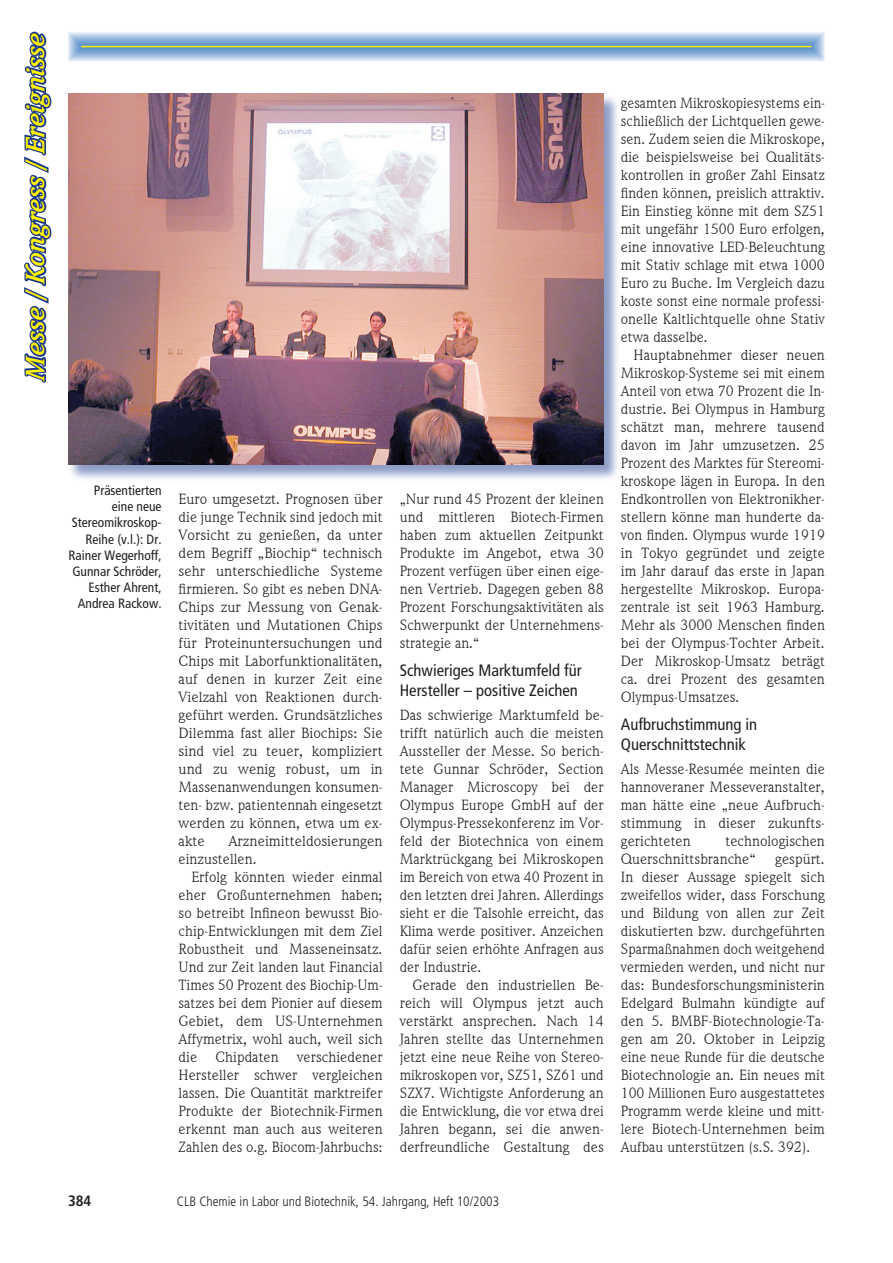
<style>
.page{position:relative;width:893px;height:1263px;background:#fff}
.page>*{position:absolute;margin:0;border:0;box-sizing:border-box;transform-origin:0 0}
.t1{font:italic 700 27px "Weidemann IT Cby BT";color:#fff101}
.t2{font:condensed 16.5px/19.8px "Frutiger";color:#231f20}
.t3{font:15px/18px "Weidemann IT Cby BT";color:#231f20;text-align:justify}
.t4{font:15px/18px "Weidemann IT Cby BT";color:#231f20;text-align:justify;scale:1.04 1}
.t5{font:15px/18px "Weidemann IT Cby BT";color:#231f20;scale:1.05 1}
.t6{font:700 condensed 15px "Frutiger";color:#231f20}
.t7{font:condensed 13.5px/16.2px "Frutiger";color:#231f20;text-align:right}
.t8{font:300 condensed 13.5px "Frutiger";color:#231f20}
</style>
<div class="page">
<svg style="left:116px;top:32px;width:709px;height:29px;background:#9abbd9"></svg>
<hr style="left:81px;top:46px;width:730px;height:1px;background:#fff101">
<div style="left:68px;top:93px;width:554px;height:389px;background:#1a388c;opacity:.5"></div>
<img style="left:68px;top:94px;width:536px;height:371px">
<svg style="left:24px;top:31px;width:92px;height:354px"></svg>
<h1 class="t1" style="left:18px;top:379px;width:348px;rotate:-90deg">Messe / Kongress / Ereignisse</h1>
<p class="t7" style="left:69px;top:482px;width:94px">Präsentierten<br>eine neue<br>Stereomikroskop-<br>Reihe (v.l.): Dr.<br>Rainer Wegerhoff,<br>Gunnar Schröder,<br>Esther Ahrent,<br>Andrea Rackow.</p>
<p class="t4" style="left:179px;top:490px;width:198px">Euro umgesetzt. Prognosen über die junge Technik sind jedoch mit Vorsicht zu genießen, da unter dem Begriff „Biochip“ technisch sehr unterschiedliche Systeme firmieren. So gibt es neben DNA-Chips zur Messung von Genak&shy;tivitäten und Mutationen Chips für Proteinuntersuchungen und Chips mit Laborfunktionalitäten, auf denen in kurzer Zeit eine Vielzahl von Reaktionen durch&shy;geführt werden. Grundsätzliches Dilemma fast aller Biochips: Sie sind viel zu teuer, kompliziert und zu wenig robust, um in Massenanwendungen konsumen&shy;ten- bzw. patientennah eingesetzt werden zu können, etwa um ex&shy;akte</p>
<p class="t5" style="left:179px;top:832px;width:196px;text-indent:50px">Arzneimitteldosierungen einzustellen.</p>
<p class="t3" style="left:179px;top:868px;width:206px;text-indent:13px">Erfolg könnten wieder einmal eher Großunternehmen haben; so betreibt Infineon bewusst Bio&shy;chip-Entwicklungen mit dem Ziel Robustheit und Masseneinsatz.<br>Und zur Zeit landen laut Financial Times 50 Prozent des Biochip-Um&shy;satzes bei dem Pionier auf diesem Gebiet, dem US-Unternehmen Affymetrix, wohl auch, weil sich die Chipdaten verschiedener Hersteller schwer vergleichen lassen. Die Quantität marktreifer Produkte der Biotechnik-Firmen erkennt man auch aus weiteren Zahlen des o.g. Biocom-Jahrbuchs:</p>
<p class="t3" style="left:400px;top:490px;width:206px">„Nur rund 45 Prozent der kleinen und mittleren Biotech-Firmen haben zum aktuellen Zeitpunkt Produkte im Angebot, etwa 30<br>Prozent verfügen über einen eige&shy;nen Vertrieb. Dagegen geben 88<br>Prozent Forschungsaktivitäten als Schwerpunkt der Unternehmens&shy;strategie an.“</p>
<p class="t2" style="left:400px;top:661px;width:183px">Schwieriges Marktumfeld für<br>Hersteller – positive Zeichen</p>
<p class="t3" style="left:400px;top:706px;width:206px">Das schwierige Marktumfeld be&shy;trifft natürlich auch die meisten Aussteller der Messe. So berich&shy;tete Gunnar Schröder, Section Manager Microscopy bei der Olympus Europe GmbH auf der Olympus-Pressekonferenz im Vor&shy;feld der Biotechnica von einem Marktrückgang bei Mikroskopen im Bereich von etwa 40 Prozent in den letzten drei Jahren. Allerdings sieht er die Talsohle erreicht, das Klima werde positiver. Anzeichen dafür seien erhöhte Anfragen aus der Industrie.</p>
<p class="t3" style="left:400px;top:976px;width:206px;text-indent:13px">Gerade den industriellen Be&shy;reich will Olympus jetzt auch verstärkt ansprechen. Nach 14<br>Jahren stellte das Unternehmen jetzt eine neue Reihe von Stereo&shy;mikroskopen vor, SZ51, SZ61 und SZX7. Wichtigste Anforderung an die Entwicklung, die vor etwa drei Jahren begann, sei die anwen&shy;derfreundliche Gestaltung des</p>
<p class="t6" style="left:68px;top:1192px;width:25px">384</p>
<p class="t8" style="left:177px;top:1194px;width:324px">CLB Chemie in Labor und Biotechnik, 54. Jahrgang, Heft 10/2003</p>
<p class="t3" style="left:621px;top:94px;width:206px">gesamten Mikroskopiesystems ein&shy;schließlich der Lichtquellen gewe&shy;sen. Zudem seien die Mikroskope, die beispielsweise bei Qualitäts&shy;kontrollen in großer Zahl Einsatz finden können, preislich attraktiv.<br>Ein Einstieg könne mit dem SZ51 mit ungefähr 1500 Euro erfolgen, eine innovative LED-Beleuchtung mit Stativ schlage mit etwa 1000<br>Euro zu Buche. Im Vergleich dazu koste sonst eine normale professi&shy;onelle Kaltlichtquelle ohne Stativ etwa dasselbe.</p>
<p class="t3" style="left:621px;top:346px;width:206px;text-indent:13px">Hauptabnehmer dieser neuen Mikroskop-Systeme sei mit einem Anteil von etwa 70 Prozent die In&shy;dustrie. Bei Olympus in Hamburg schätzt man, mehrere tausend davon im Jahr umzusetzen. 25<br>Prozent des Marktes für Stereomi&shy;kroskope lägen in Europa. In den Endkontrollen von Elektronikher&shy;stellern könne man hunderte da&shy;von finden. Olympus wurde 1919 in Tokyo gegründet und zeigte im Jahr darauf das erste in Japan hergestellte Mikroskop. Europa&shy;zentrale ist seit 1963 Hamburg.<br>Mehr als 3000 Menschen finden bei der Olympus-Tochter Arbeit.<br>Der Mikroskop-Umsatz beträgt ca. drei Prozent des gesamten Olympus-Umsatzes.</p>
<p class="t2" style="left:621px;top:715px;width:138px">Aufbruchstimmung in<br>Querschnittstechnik</p>
<p class="t3" style="left:621px;top:760px;width:206px">Als Messe-Resumée meinten die hannoveraner Messeveranstalter, man hätte eine „neue Aufbruch&shy;stimmung in dieser zukunfts&shy;gerichteten</p>
<p class="t3" style="left:621px;top:832px;width:206px;text-indent:105px">technologischen<br>Querschnittsbranche“</p>
<p class="t3" style="left:621px;top:850px;width:206px;text-indent:154px">gespürt.<br>In dieser Aussage spiegelt sich zweifellos wider, dass Forschung und Bildung von allen zur Zeit diskutierten bzw. durchgeführten Sparmaßnahmen doch weitgehend vermieden werden, und nicht nur das: Bundesforschungsministerin Edelgard Bulmahn kündigte auf den 5. BMBF-Biotechnologie-Ta&shy;gen am 20. Oktober in Leipzig eine neue Runde für die deutsche Biotechnologie an. Ein neues mit 100 Millionen Euro ausgestattetes Programm werde kleine und mitt&shy;lere Biotech-Unternehmen beim Aufbau unterstützen (s.S. 392).</p>
</div>
